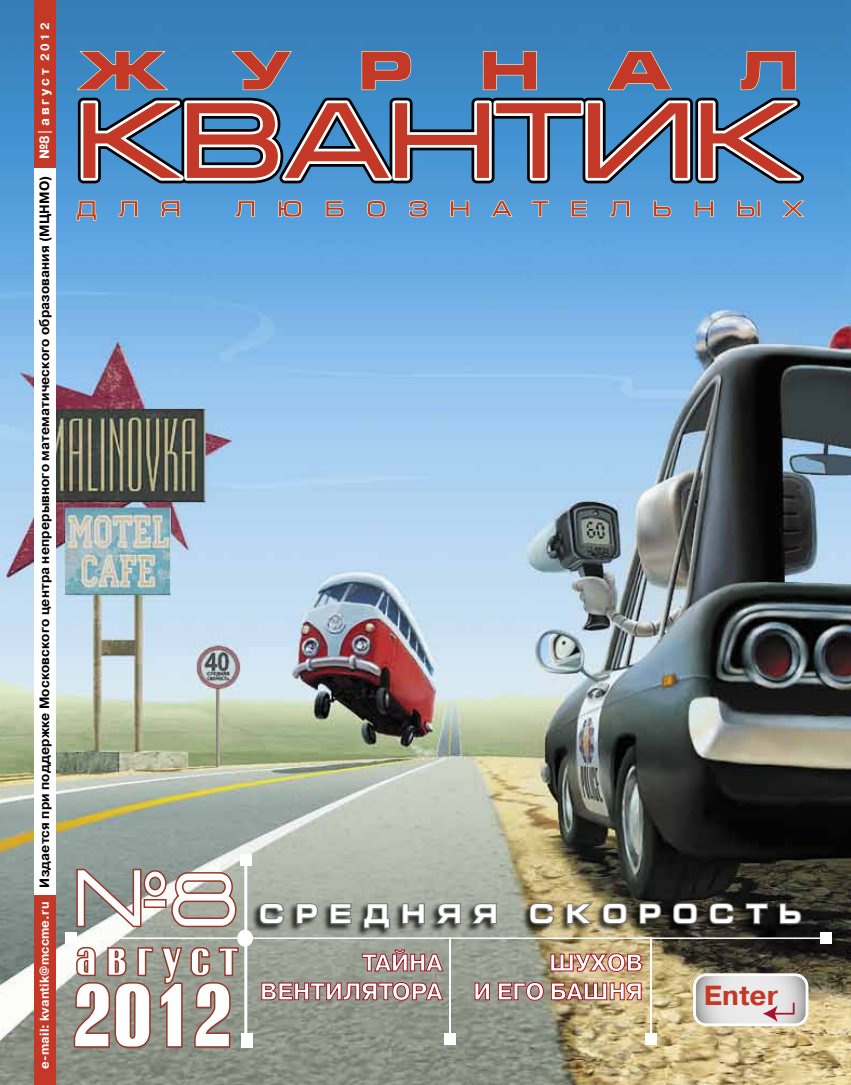
<style>
.page{position:relative;width:851px;height:1085px;background:#fff}
.page>*{position:absolute;margin:0;border:0;box-sizing:border-box;transform-origin:0 0}
.t1{font:700 87.3px "Rubrica";color:#fff}
.t2{font:78px "Babaev C";color:#fff;scale:.85 1}
.t3{font:700 57px "Rubrica";letter-spacing:.16em;color:#fff}
.t4{font:700 27.6px "Pragmatica C";color:#c33826}
.t5{font:700 27px "Europe Ext";letter-spacing:.44em;color:#fff}
.t6{font:700 24px/28.8px "Pragmatica I";letter-spacing:-.01em;color:#fff;text-align:right}
.t7{font:700 13.5px "Pragmatica C";letter-spacing:.01em;color:#000}
.t8{font:700 13.5px "Pragmatica C";letter-spacing:.21em;color:#fff}
.t9{font:700 12.75px "Pragmatica C";letter-spacing:.01em;color:#fff}
.s1{font-size:12px}
.s2{font-size:73.5px}
</style>
<div class="page">
<img style="left:0;top:0;width:850px;height:1084px">
<hr style="left:74px;top:937px;width:755px;height:1px;background:#fff">
<div style="left:241px;top:1036px;width:11px;height:11px;background:#fff"></div>
<hr style="left:449px;top:937px;width:2px;height:102px;background:#fff">
<hr style="left:650px;top:937px;width:1px;height:101px;background:#fff">
<svg style="left:693px;top:973px;width:115px;height:53px;background:#ddd9d9"></svg>
<div style="left:237px;top:929px;width:16px;height:17px;background:#fff;border-radius:50%"></div>
<div style="left:240px;top:854px;width:12px;height:11px;background:#fff"></div>
<div style="left:241px;top:1033px;width:11px;height:11px;background:#fff"></div>
<div style="left:444px;top:1033px;width:12px;height:11px;background:#fff"></div>
<div style="left:645px;top:1033px;width:11px;height:11px;background:#fff"></div>
<div style="left:65px;top:931px;width:12px;height:12px;background:#fff"></div>
<svg style="left:76px;top:867px;width:161px;height:60px;background:#a7a098"></svg>
<svg style="left:361px;top:949px;width:83px;height:22px;background:#9d807c"></svg>
<svg style="left:261px;top:981px;width:183px;height:103px;background:#8e8c82"></svg>
<svg style="left:550px;top:952px;width:92px;height:20px;background:#ba8567"></svg>
<svg style="left:474px;top:982px;width:16px;height:18px"></svg>
<svg style="left:497px;top:981px;width:47px;height:19px"></svg>
<svg style="left:550px;top:981px;width:92px;height:19px;background:#b17a5e"></svg>
<div style="left:34px;top:167px;width:21px;height:728px;background:#fff"></div>
<div style="left:34px;top:0;width:21px;height:167px;background:#c33826"></div>
<div style="left:34px;top:895px;width:21px;height:189px;background:#c33826"></div>
<div style="left:819px;top:931px;width:12px;height:12px;background:#fff"></div>
<svg style="left:72px;top:945px;width:112px;height:104px;background:#988578"></svg>
<svg style="left:190px;top:946px;width:50px;height:102px;background:#948477"></svg>
<div style="left:251px;top:901px;width:550px;height:36px;background:#000;opacity:.75"></div>
<svg style="left:258px;top:901px;width:27px;height:24px"></svg>
<svg style="left:295px;top:901px;width:24px;height:24px"></svg>
<svg style="left:329px;top:901px;width:24px;height:24px"></svg>
<svg style="left:362px;top:901px;width:29px;height:28px"></svg>
<svg style="left:401px;top:901px;width:25px;height:24px"></svg>
<svg style="left:433px;top:901px;width:29px;height:24px"></svg>
<svg style="left:468px;top:901px;width:30px;height:24px"></svg>
<svg style="left:528px;top:901px;width:27px;height:24px"></svg>
<svg style="left:565px;top:901px;width:63px;height:25px;background:#827a62"></svg>
<svg style="left:638px;top:901px;width:24px;height:24px"></svg>
<svg style="left:671px;top:901px;width:27px;height:24px"></svg>
<svg style="left:708px;top:901px;width:26px;height:24px"></svg>
<svg style="left:744px;top:901px;width:25px;height:24px"></svg>
<svg style="left:778px;top:901px;width:24px;height:24px"></svg>
<hr style="left:244px;top:856px;width:3px;height:184px;background:#fff">
<svg style="left:72px;top:88px;width:762px;height:105px;background:#4493d1"></svg>
<svg style="left:75px;top:50px;width:730px;height:171px;background:#5192c5"></svg>
<svg style="left:77px;top:52px;width:725px;height:168px;background:#5f85af"></svg>
<svg style="left:83px;top:103px;width:715px;height:75px;background:#827286"></svg>
<p class="t8" style="left:37px;top:159px;width:138px;rotate:-90deg">№8| август <span class="s1">2012</span></p>
<p class="t7" style="left:37px;top:887px;width:713px;rotate:-90deg">Издается при поддержке Московского центра непрерывного математического образования (МЦНМО)</p>
<p class="t9" style="left:37px;top:1068px;width:168px;rotate:-90deg">e-mail: kvantik@mccme.ru</p>
<h2 class="t2" style="left:73px;top:857px;width:196px">№<span class="s2">8</span></h2>
<h3 class="t3" style="left:75px;top:927px;width:165px">aвгуст</h3>
<h3 class="t6" style="left:260px;top:948px;width:184px">ТАЙНА<br>ВЕНТИЛЯТОРА</h3>
<h3 class="t6" style="left:473px;top:948px;width:152px;text-align:left;text-indent:76px">Шухов и его башня</h3>
<h3 class="t5" style="left:259px;top:898px;width:543px">CРЕДНЯЯ СКОРОСТЬ</h3>
<h1 class="t1" style="left:72px;top:972px;width:162px">2012</h1>
<h3 class="t4" style="left:703px;top:980px;width:76px">Enter</h3>
</div>
